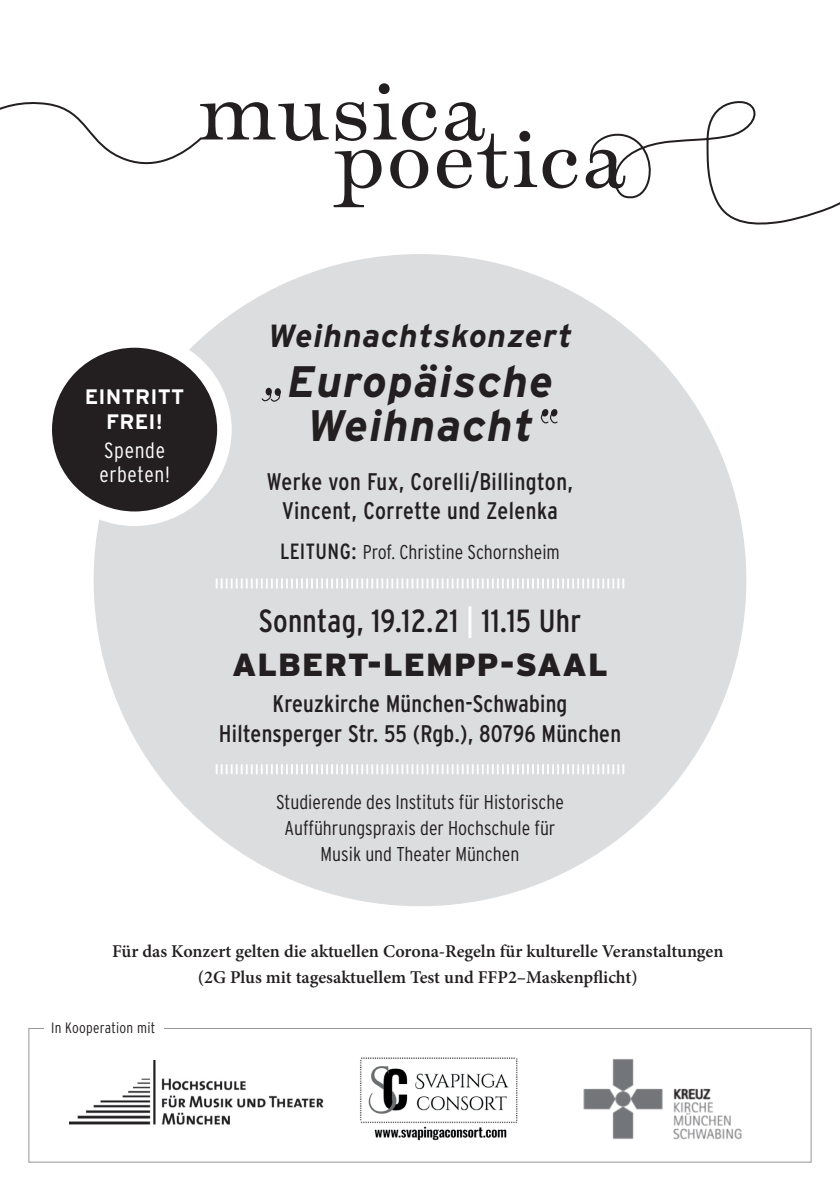
<style>
.page{position:relative;width:840px;height:1191px;background:#fff}
.page>*{position:absolute;margin:0;border:0;box-sizing:border-box;transform-origin:0 0}
.t1{font:72px "Temeraire";letter-spacing:.03em;color:#231f20}
.t2{font:italic 700 44px/44px "Interstate";letter-spacing:.03em;color:#231f20;text-align:center}
.t3{font:32px "Interstate Condensed";letter-spacing:.01em;color:#231f20}
.t4{font:900 32px "Interstate";letter-spacing:.03em;color:#231f20}
.t5{font:italic 700 32px "Interstate";letter-spacing:.03em;color:#231f20}
.t6{font:24px/30px "Interstate Condensed";letter-spacing:.01em;color:#231f20;text-align:center}
.t7{font:300 22px/24px "Interstate Condensed";letter-spacing:.03em;color:#fff}
.t8{font:700 20.8px/25.2px "Interstate";letter-spacing:.01em;color:#fff;text-align:center}
.t9{font:300 20px/26px "Interstate Condensed";color:#231f20;text-align:center}
.t10{font:600 18px/26px "Minion Pro";letter-spacing:-.005em;color:#231f20;text-align:center}
.t11{font:300 15px "Interstate Condensed";letter-spacing:.02em;color:#231f20}
.s1{font-weight:400;font-size:22px}
.s2{color:#fff}
</style>
<div class="page">
<div style="left:94px;top:254px;width:652px;height:652px;background:#dcdddf;border-radius:50%"></div>
<div style="left:28px;top:1028px;width:783px;height:134px;border:1px solid #939598"></div>
<img style="left:69px;top:1060px;width:254px;height:65px">
<img style="left:583px;top:1059px;width:159px;height:81px">
<img style="left:360px;top:1057px;width:158px;height:84px">
<svg style="left:0;top:102px;width:202px;height:63px"></svg>
<div style="left:44px;top:1020px;width:119px;height:17px;background:#fff"></div>
<svg style="left:215px;top:578px;width:409px;height:10px"></svg>
<svg style="left:215px;top:764px;width:409px;height:10px"></svg>
<svg style="left:590px;top:101px;width:249px;height:124px"></svg>
<div style="left:265px;top:388px;width:7px;height:7px;background:#231f20;border-radius:50%"></div>
<div style="left:274px;top:388px;width:7px;height:8px;background:#231f20;border-radius:50%"></div>
<svg style="left:261px;top:391px;width:19px;height:11px"></svg>
<svg style="left:540px;top:409px;width:18px;height:15px"></svg>
<div style="left:45px;top:340px;width:179px;height:179px;background:#231f20;border-radius:50%"></div>
<div style="left:37px;top:333px;width:194px;height:193px;border:15px solid #fff;border-radius:50%"></div>
<h1 class="t1" style="left:199px;top:66px;width:288px">musica</h1>
<h1 class="t1" style="left:335px;top:113px;width:292px">poetica</h1>
<p class="t8" style="left:85px;top:383px;width:101px">EINTRITT<br>FREI!</p>
<p class="t7" style="left:99px;top:438px;width:72px">Spende erbeten!</p>
<h3 class="t5" style="left:268px;top:317px;width:305px">Weihnachtskonzert</h3>
<h2 class="t2" style="left:287px;top:359px;width:267px">Europäische<br>Weihnacht</h2>
<p class="t6" style="left:267px;top:467px;width:307px;line-height:28.8px">Werke von Fux, Corelli/Billington,<br>Vincent, Corrette und Zelenka</p>
<p class="t9" style="left:280px;top:538px;width:281px"><span class="s1">LEITUNG:</span> Prof. Christine Schornsheim</p>
<h3 class="t3" style="left:258px;top:603px;width:324px">Sonntag, 19.12.21 <span class="s2">|</span> 11.15 Uhr</h3>
<h3 class="t4" style="left:232px;top:647px;width:377px">ALBERT-LEMPP-SAAL</h3>
<p class="t6" style="left:219px;top:688px;width:403px">Kreuzkirche München-Schwabing<br>Hiltensperger Str. 55 (Rgb.), 80796 München</p>
<p class="t9" style="left:276px;top:788px;width:289px">Studierende des Instituts für Historische<br>Aufführungspraxis der Hochschule für<br>Musik und Theater München</p>
<p class="t10" style="left:112px;top:937px;width:612px">Für das Konzert gelten die aktuellen Corona-Regeln für kulturelle Veranstaltungen (2G Plus mit tagesaktuellem Test und FFP2–Maskenpflicht)</p>
<p class="t11" style="left:51px;top:1019px;width:106px">In Kooperation mit</p>
</div>
